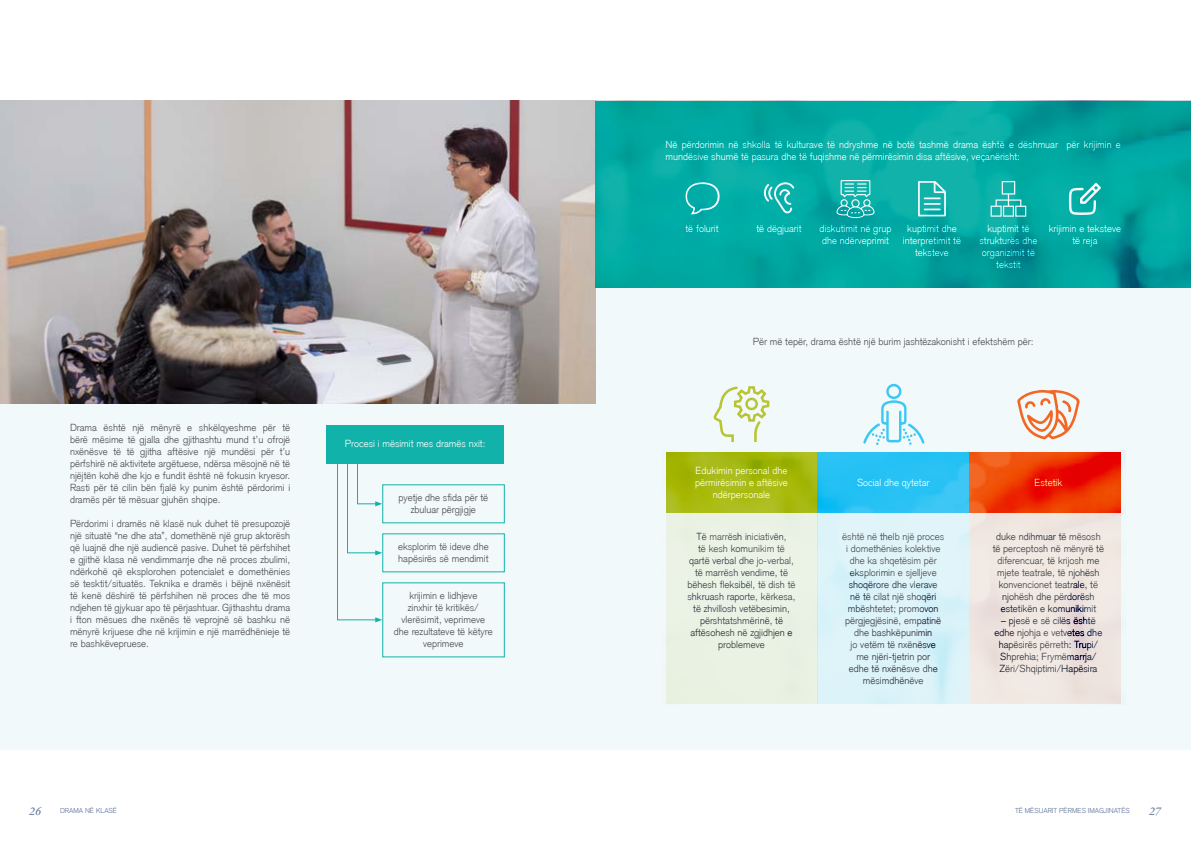
<style>
.page{position:relative;width:1191px;height:842px;background:#fff}
.page>*{position:absolute;margin:0;border:0;box-sizing:border-box;transform-origin:0 0}
.t1{font:12px "Garamond Premr Pro Med It";color:#5d7195}
.t2{font:300 10px/12px "Akzidenz Grotesk";color:#4d4d4f;text-align:center}
.t3{font:300 10px/12px "Akzidenz Grotesk";color:#fff;text-align:center}
.t4{font:300 7px "Akzidenz Grotesk";color:#5e7296}
</style>
<div class="page">
<div style="left:0;top:101px;width:1191px;height:648px;background:#f2f9fa"></div>
<img style="left:0;top:101px;width:595px;height:303px">
<div style="left:326px;top:425px;width:178px;height:39px;background:#11b2a9"></div>
<div style="left:382px;top:582px;width:123px;height:75px;border:1px solid #11b2a9"></div>
<svg style="left:337px;top:464px;width:45px;height:158px"></svg>
<svg style="left:713px;top:386px;width:56px;height:56px"></svg>
<svg style="left:863px;top:384px;width:61px;height:61px"></svg>
<svg style="left:1017px;top:390px;width:63px;height:49px"></svg>
<img style="left:666px;top:450px;width:459px;height:254px">
<img style="left:595px;top:101px;width:596px;height:187px">
<p class="t3" style="left:665px;top:139px;width:457px;text-align:left">Në përdorimin në shkolla të kulturave të ndryshme në botë tashmë drama është e dëshmuar për krijimin e mundësive shumë të pasura dhe të fuqishme në përmirësimin disa aftësive, veçanërisht:</p>
<p class="t3" style="left:685px;top:222px;width:34px">të folurit</p>
<p class="t3" style="left:756px;top:222px;width:47px">të dëgjuarit</p>
<p class="t3" style="left:819px;top:222px;width:73px;text-align:left">diskutimit në grup dhe ndërveprimit</p>
<p class="t3" style="left:903px;top:222px;width:59px">kuptimit dhe interpretimit të teksteve</p>
<p class="t3" style="left:979px;top:222px;width:59px">kuptimit të strukturës dhe organizimit të tekstit</p>
<p class="t3" style="left:1048px;top:222px;width:74px">krijimin e teksteve të reja</p>
<p class="t2" style="left:70px;top:422px;width:222px;text-align:justify">Drama është një mënyrë e shkëlqyeshme për të bërë mësime të gjalla dhe gjithashtu mund t’u ofrojë nxënësve të të gjitha aftësive një mundësi për t’u përfshirë në aktivitete argëtuese, ndërsa mësojnë në të njëjtën kohë dhe kjo e fundit është në fokusin kryesor.<br>Rasti për të cilin bën fjalë ky punim është përdorimi i dramës për të mësuar gjuhën shqipe.</p>
<p class="t2" style="left:70px;top:518px;width:222px;text-align:justify">Përdorimi i dramës në klasë nuk duhet të presupozojë një situatë “ne dhe ata”, domethënë një grup aktorësh që luajnë dhe një audiencë pasive. Duhet të përfshihet e gjithë klasa në vendimmarrje dhe në proces zbulimi, ndërkohë që eksplorohen potencialet e domethënies së tesktit/situatës. Teknika e dramës i bëjnë nxënësit të kenë dëshirë të përfshihen në proces dhe të mos ndjehen të gjykuar apo të përjashtuar. Gjithashtu drama i fton mësues dhe nxënës të veprojnë së bashku në mënyrë krijuese dhe në krijimin e një marrëdhënieje të re bashkëvepruese.</p>
<p class="t3" style="left:345px;top:437px;width:142px">Procesi i mësimit mes dramës nxit:</p>
<p class="t2" style="left:398px;top:492px;width:91px">pyetje dhe sfida për të zbuluar përgjigje</p>
<p class="t2" style="left:398px;top:541px;width:92px;text-align:left">eksplorim të ideve dhe hapësirës së mendimit</p>
<p class="t2" style="left:394px;top:590px;width:100px">krijimin e lidhjeve<br>zinxhir të kritikës/ vlerësimit, veprimeve dhe rezultateve të këtyre veprimeve</p>
<p class="t2" style="left:753px;top:335px;width:282px">Për më tepër, drama është një burim jashtëzakonisht i efektshëm për:</p>
<p class="t3" style="left:695px;top:464px;width:94px">Edukimin personal dhe përmirësimin e aftësive ndërpersonale</p>
<p class="t2" style="left:687px;top:530px;width:109px">Të marrësh iniciativën,<br>të kesh komunikim të qartë verbal dhe jo-verbal, të marrësh vendime, të bëhesh fleksibël, të dish të shkruash raporte, kërkesa, të zhvillosh vetëbesimin, përshtatshmërinë, të aftësohesh në zgjidhjen e problemeve</p>
<p class="t2" style="left:842px;top:530px;width:103px">është në thelb një proces i domethënies kolektive dhe ka shqetësim për eksplorimin e sjelljeve shoqërore dhe vlerave<br>në të cilat një shoqëri mbështetet; promovon përgjegjësinë, empatinë dhe bashkëpunimin<br>jo vetëm të nxënësve<br>me njëri-tjetrin por<br>edhe të nxënësve dhe mësimdhënëve</p>
<p class="t2" style="left:992px;top:530px;width:113px">duke ndihmuar të mësosh të perceptosh në mënyrë të diferencuar, të krijosh me mjete teatrale, të njohësh konvencionet teatrale, të njohësh dhe përdorësh estetikën e komunikimit</p>
<p class="t3" style="left:857px;top:476px;width:74px">Social dhe qytetar</p>
<p class="t3" style="left:1034px;top:476px;width:29px">Estetik</p>
<p class="t2" style="left:994px;top:614px;width:109px">– pjesë e së cilës është edhe njohja e vetvetes dhe hapësirës përreth: Trupi/<br>Shprehia; Frymëmarrja/<br>Zëri/Shqiptimi/Hapësira</p>
<p class="t1" style="left:29px;top:804px;width:13px">26</p>
<p class="t4" style="left:60px;top:807px;width:59px">DRAMA NË KLASË</p>
<p class="t4" style="left:1015px;top:807px;width:116px">TË MËSUARIT PËRMES IMAGJINATËS</p>
<p class="t1" style="left:1149px;top:804px;width:13px">27</p>
</div>
